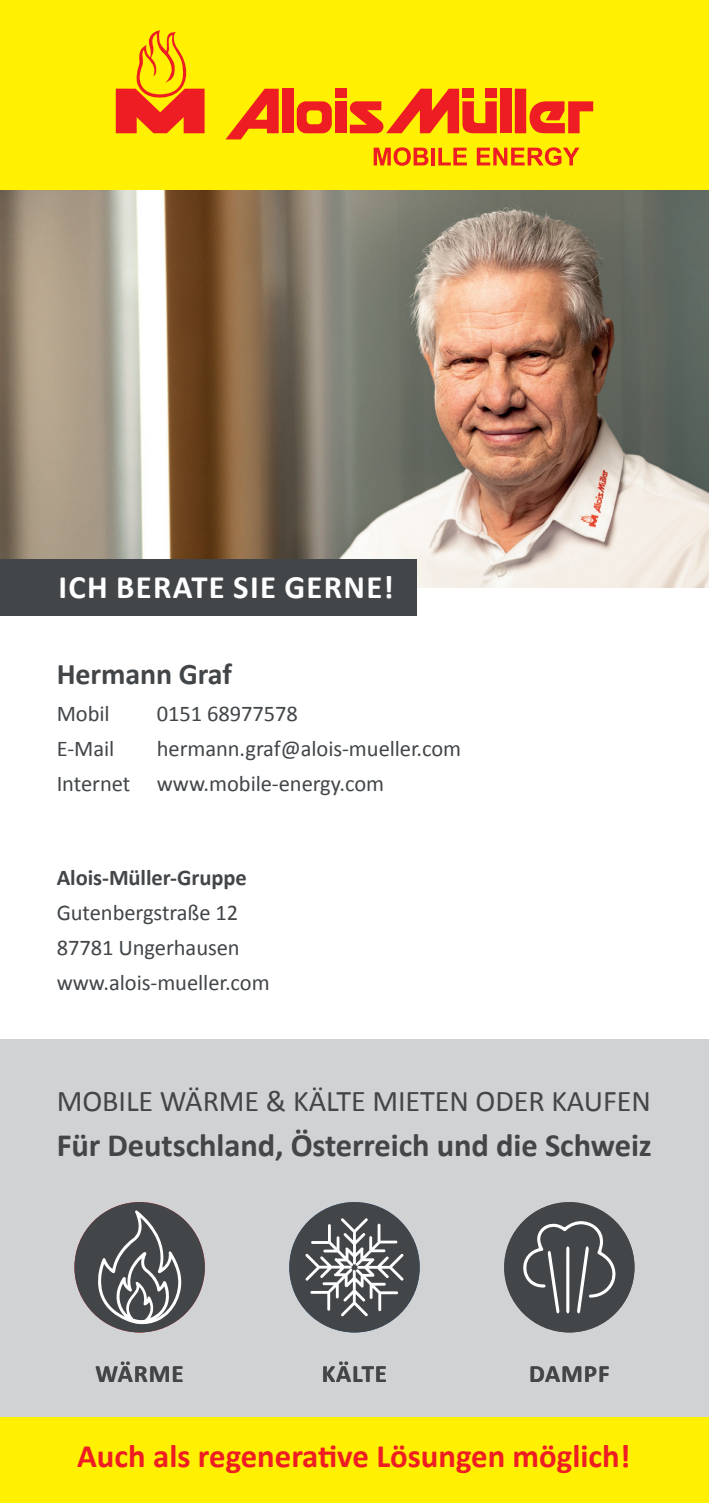
<style>
.page{position:relative;width:709px;height:1503px;background:#fff}
.page>*{position:absolute;margin:0;border:0;box-sizing:border-box;transform-origin:0 0}
.t1{font:700 32.75px "Calibri";color:#ee1d23}
.t2{font:700 32.75px "Calibri";letter-spacing:.04em;color:#fff}
.t3{font:700 32.5px "Calibri";letter-spacing:-.005em;color:#424649}
.t4{font:30.25px "Calibri";letter-spacing:-.005em;color:#424649}
.t5{font:700 30px "Calibri";letter-spacing:-.005em;color:#424649}
.t6{font:700 25px "Calibri";letter-spacing:.035em;color:#424649}
.t7{font:22.5px/35px "Calibri";letter-spacing:-.005em;color:#424649}
.t8{font:700 22.5px "Calibri";letter-spacing:-.005em;color:#424649}
</style>
<div class="page">
<img style="left:0;top:189px;width:709px;height:398px">
<div style="left:0;top:559px;width:417px;height:56px;background:#424649"></div>
<div style="left:0;top:1039px;width:709px;height:463px;background:#d1d2d4"></div>
<svg style="left:289px;top:1202px;width:131px;height:130px"></svg>
<svg style="left:74px;top:1202px;width:131px;height:130px"></svg>
<svg style="left:504px;top:1202px;width:130px;height:130px"></svg>
<div style="left:0;top:0;width:709px;height:189px;background:#fff101"></div>
<div style="left:0;top:1417px;width:709px;height:85px;background:#fff101"></div>
<svg style="left:297px;top:101px;width:35px;height:32px"></svg>
<div style="left:335px;top:101px;width:11px;height:32px;background:#ee1d23"></div>
<div style="left:282px;top:89px;width:11px;height:44px;background:#ee1d23"></div>
<svg style="left:226px;top:89px;width:53px;height:50px"></svg>
<svg style="left:529px;top:101px;width:64px;height:32px"></svg>
<div style="left:500px;top:89px;width:11px;height:44px;background:#ee1d23"></div>
<svg style="left:350px;top:89px;width:147px;height:44px"></svg>
<div style="left:462px;top:89px;width:12px;height:9px;background:#ee1d23"></div>
<div style="left:485px;top:89px;width:12px;height:9px;background:#ee1d23"></div>
<div style="left:335px;top:89px;width:11px;height:9px;background:#ee1d23"></div>
<div style="left:515px;top:89px;width:11px;height:44px;background:#ee1d23"></div>
<svg style="left:116px;top:30px;width:88px;height:103px"></svg>
<svg style="left:373px;top:147px;width:55px;height:19px"></svg>
<hr style="left:431px;top:148px;width:4px;height:17px;background:#ee1d23">
<svg style="left:438px;top:148px;width:29px;height:17px"></svg>
<svg style="left:477px;top:147px;width:102px;height:19px"></svg>
<h1 class="t2" style="left:58px;top:566px;width:337px">ICH BERATE SIE GERNE!</h1>
<h3 class="t5" style="left:57px;top:654px;width:177px">Hermann Graf</h3>
<p class="t7" style="left:57px;top:696px;width:54px">Mobil</p>
<p class="t7" style="left:157px;top:696px;width:143px">0151 68977578</p>
<p class="t7" style="left:57px;top:731px;width:59px">E-Mail</p>
<p class="t7" style="left:57px;top:731px;width:406px;text-indent:100px">hermann.graf@alois-mueller.com<br>Internet www.mobile-energy.com</p>
<p class="t8" style="left:57px;top:862px;width:191px">Alois-Müller-Gruppe</p>
<p class="t7" style="left:57px;top:894px;width:214px">Gutenbergstraße 12<br>87781 Ungerhausen www.alois-mueller.com</p>
<h3 class="t4" style="left:57px;top:1082px;width:595px">MOBILE WÄRME &amp; KÄLTE MIETEN ODER KAUFEN</h3>
<h2 class="t3" style="left:57px;top:1124px;width:596px">Für Deutschland, Österreich und die Schweiz</h2>
<p class="t6" style="left:95px;top:1358px;width:90px">WÄRME</p>
<p class="t6" style="left:322px;top:1358px;width:67px">KÄLTE</p>
<p class="t6" style="left:529px;top:1358px;width:82px">DAMPF</p>
<h1 class="t1" style="left:77px;top:1435px;width:555px">Auch als regenerative Lösungen möglich!</h1>
</div>
